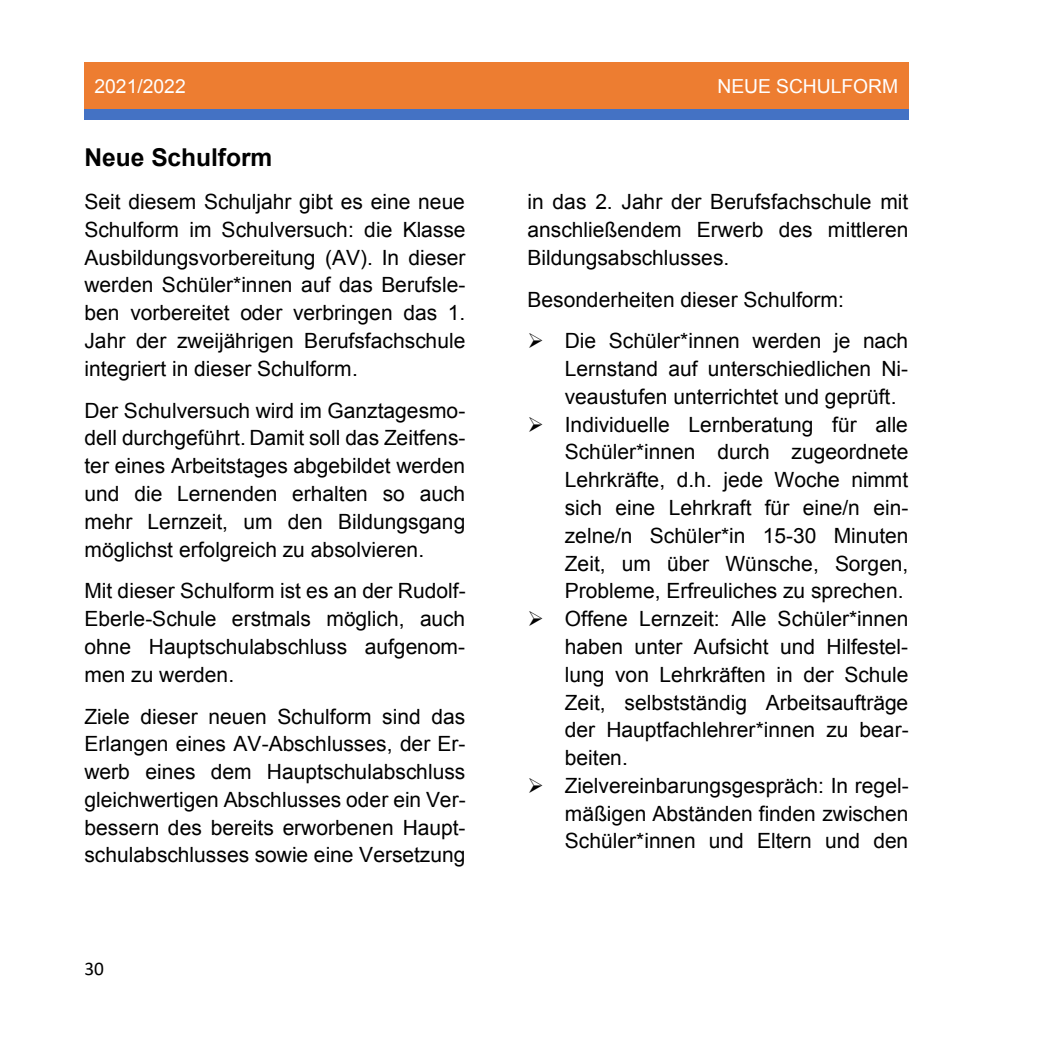
<style>
.page{position:relative;width:1042px;height:1042px;background:#fff}
.page>*{position:absolute;margin:0;border:0;box-sizing:border-box;transform-origin:0 0}
.t1{font:700 24.5px "Arial";color:#000}
.t2{font:21px/27.8px "Arial";color:#000;text-align:justify}
.t3{font:19.25px "Arial";letter-spacing:-.005em;color:#fff}
.t4{font:19.25px "Calibri";color:#000}
</style>
<div class="page">
<div style="left:84px;top:62px;width:413px;height:47px;background:#ed7d31"></div>
<div style="left:497px;top:62px;width:411px;height:47px;background:#ed7d31"></div>
<div style="left:84px;top:109px;width:413px;height:11px;background:#4472c4"></div>
<div style="left:497px;top:109px;width:411px;height:11px;background:#4472c4"></div>
<p class="t3" style="left:95px;top:79px;width:93px">2021/2022</p>
<p class="t3" style="left:717px;top:79px;width:182px">NEUE SCHULFORM</p>
<p class="t1" style="left:84px;top:148px;width:190px">Neue Schulform</p>
<p class="t2" style="left:84px;top:190px;width:383px">Seit diesem Schuljahr gibt es eine neue Schulform im Schulversuch: die Klasse Ausbildungsvorbereitung (AV). In dieser werden Schüler*innen auf das Berufsle&shy;ben vorbereitet oder verbringen das 1.<br>Jahr der zweijährigen Berufsfachschule integriert in dieser Schulform.</p>
<p class="t2" style="left:84px;top:398px;width:383px">Der Schulversuch wird im Ganztagesmo&shy;dell durchgeführt. Damit soll das Zeitfens&shy;ter eines Arbeitstages abgebildet werden und die Lernenden erhalten so auch mehr Lernzeit, um den Bildungsgang möglichst erfolgreich zu absolvieren.</p>
<p class="t2" style="left:84px;top:579px;width:383px">Mit dieser Schulform ist es an der Rudolf-Eberle-Schule erstmals möglich, auch ohne Hauptschulabschluss aufgenom&shy;men zu werden.</p>
<p class="t2" style="left:84px;top:704px;width:383px">Ziele dieser neuen Schulform sind das Erlangen eines AV-Abschlusses, der Er&shy;werb eines dem Hauptschulabschluss gleichwertigen Abschlusses oder ein Ver&shy;bessern des bereits erworbenen Haupt&shy;schulabschlusses sowie eine Versetzung</p>
<p class="t4" style="left:84px;top:955px;width:21px">30</p>
<p class="t2" style="left:527px;top:190px;width:383px">in das 2. Jahr der Berufsfachschule mit anschließendem Erwerb des mittleren Bildungsabschlusses.</p>
<p class="t2" style="left:527px;top:287px;width:318px">Besonderheiten dieser Schulform:</p>
<p class="t2" style="left:565px;top:329px;width:345px;text-indent:-37px">➢ Die Schüler*innen werden je nach Lernstand auf unterschiedlichen Ni&shy;veaustufen unterrichtet und geprüft.</p>
<p class="t2" style="left:565px;top:412px;width:345px;text-indent:-37px">➢ Individuelle Lernberatung für alle Schüler*innen durch zugeordnete Lehrkräfte, d.h. jede Woche nimmt sich eine Lehrkraft für eine/n ein&shy;zelne/n Schüler*in 15-30 Minuten Zeit, um über Wünsche, Sorgen, Probleme, Erfreuliches zu sprechen.</p>
<p class="t2" style="left:565px;top:607px;width:345px;text-indent:-37px">➢ Offene Lernzeit: Alle Schüler*innen haben unter Aufsicht und Hilfestel&shy;lung von Lehrkräften in der Schule Zeit, selbstständig Arbeitsaufträge der Hauptfachlehrer*innen zu bear&shy;beiten.</p>
<p class="t2" style="left:565px;top:773px;width:345px;text-indent:-37px">➢ Zielvereinbarungsgespräch: In regel&shy;mäßigen Abständen finden zwischen Schüler*innen und Eltern und den</p>
</div>
